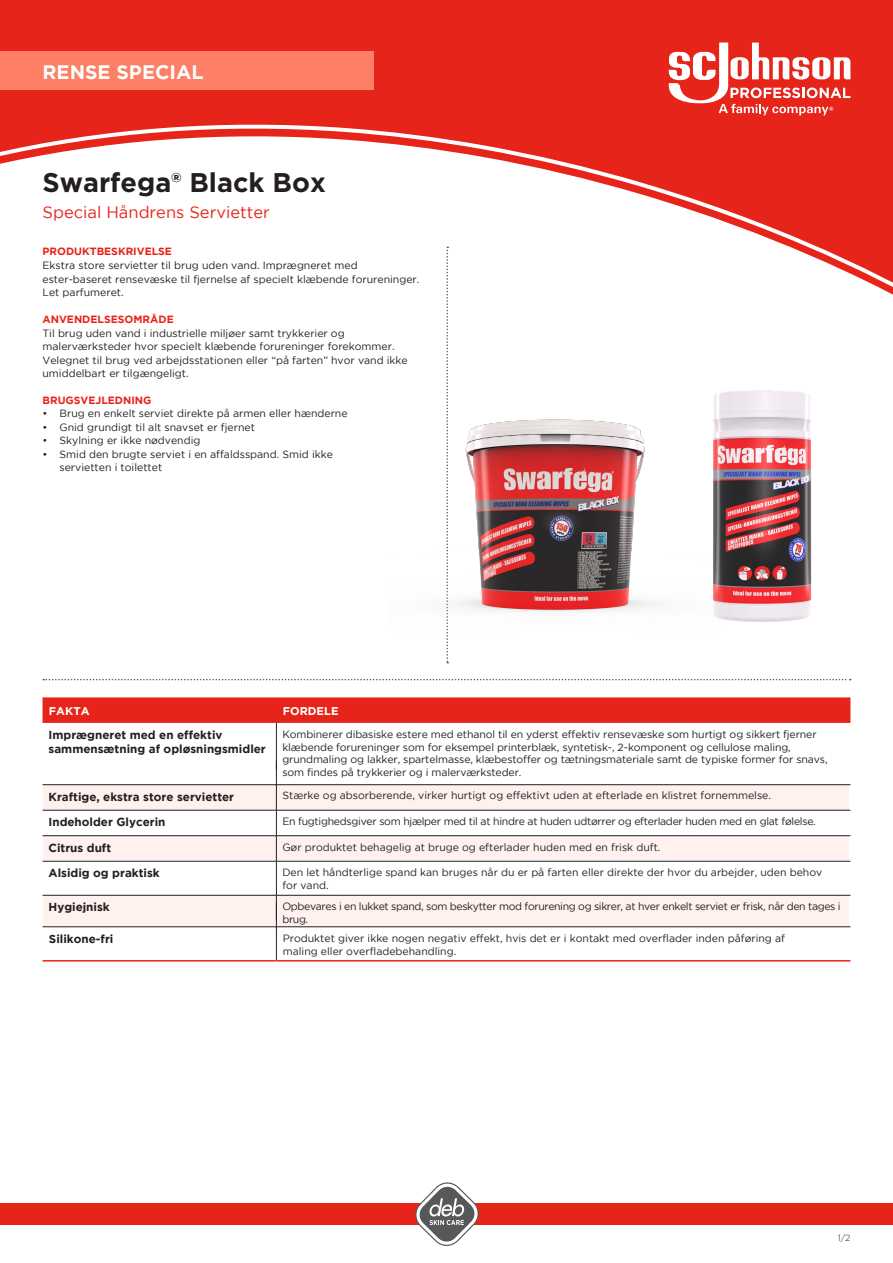
<style>
.page{position:relative;width:893px;height:1263px;background:#fff}
.page>*{position:absolute;margin:0;border:0;box-sizing:border-box;transform-origin:0 0}
._08_Subline_Prokyon{font:700 27px "Gotham";color:#231f20}
.t1{font:700 19.5px "Gotham";color:#fff}
._08_Subline_Prokyon-2{font:16.5px "Gotham";color:#e72419}
.t2{font:700 11.7px/14.1px "Gotham";color:#231f20}
.t3{font:700 11.25px "Gotham";color:#fff}
._08_Subline_Prokyon-3{font:10.5px/13.5px "Gotham";color:#231f20}
._08_Subline_Prokyon-4{font:10.5px/12.6px "Gotham";letter-spacing:-.035em;color:#231f20}
._08_Subline_Prokyon-5{font:10.5px "Gotham";letter-spacing:-.025em;color:#231f20}
._08_Subline_Prokyon-6{font:700 10.5px "Gotham";color:#e72419}
.t4{font:300 9px "Gotham";color:#231f20}
.s1{font-weight:700;color:#e72419}
</style>
<div class="page">
<div style="left:43px;top:785px;width:806px;height:24px;background:#fff1ee"></div>
<div style="left:43px;top:835px;width:806px;height:25px;background:#fff1ee"></div>
<div style="left:43px;top:895px;width:806px;height:31px;background:#fff1ee"></div>
<div style="left:0;top:0;width:893px;height:119px;background:#e72419"></div>
<svg style="left:0;top:119px;width:893px;height:176px"></svg>
<div style="left:0;top:51px;width:374px;height:38px;background:#fd7f66"></div>
<div style="left:0;top:1203px;width:893px;height:22px;background:#e72419"></div>
<svg style="left:415px;top:1182px;width:64px;height:64px"></svg>
<svg style="left:446px;top:247px;width:2px;height:416px"></svg>
<svg style="left:43px;top:679px;width:808px;height:1px"></svg>
<svg style="left:43px;top:697px;width:807px;height:26px;background:#e7281d"></svg>
<hr style="left:43px;top:861px;width:233px;height:1px;background:#231f20">
<hr style="left:276px;top:861px;width:574px;height:1px;background:#231f20">
<hr style="left:276px;top:861px;width:1px;height:34px;background:#231f20">
<hr style="left:43px;top:895px;width:233px;height:1px;background:#231f20">
<hr style="left:276px;top:895px;width:574px;height:1px;background:#231f20">
<hr style="left:43px;top:926px;width:233px;height:1px;background:#231f20">
<hr style="left:276px;top:926px;width:574px;height:1px;background:#231f20">
<hr style="left:276px;top:723px;width:1px;height:46px;background:#231f20">
<hr style="left:43px;top:784px;width:233px;height:1px;background:#231f20">
<hr style="left:276px;top:784px;width:574px;height:1px;background:#231f20">
<hr style="left:43px;top:810px;width:233px;height:1px;background:#231f20">
<hr style="left:276px;top:810px;width:574px;height:1px;background:#231f20">
<hr style="left:43px;top:835px;width:233px;height:1px;background:#231f20">
<hr style="left:276px;top:835px;width:574px;height:1px;background:#231f20">
<hr style="left:276px;top:927px;width:1px;height:33px;background:#231f20">
<hr style="left:43px;top:960px;width:233px;height:1px;background:#e72419">
<hr style="left:276px;top:960px;width:574px;height:1px;background:#e72419">
<svg style="left:669px;top:43px;width:181px;height:72px"></svg>
<img style="left:714px;top:390px;width:98px;height:232px">
<svg style="left:276px;top:769px;width:1px;height:92px"></svg>
<svg style="left:276px;top:895px;width:1px;height:31px"></svg>
<img style="left:446px;top:403px;width:277px;height:230px">
<p class="t1" style="left:43px;top:60px;width:162px">RENSE SPECIAL</p>
<p class="_08_Subline_Prokyon" style="left:43px;top:164px;width:285px">Swarfega® Black Box</p>
<p class="_08_Subline_Prokyon-2" style="left:43px;top:203px;width:229px">Special Håndrens Servietter</p>
<p class="_08_Subline_Prokyon-3" style="left:43px;top:244px;width:378px"><span class="s1">PRODUKTBESKRIVELSE<br></span>Ekstra store servietter til brug uden vand. Imprægneret med ester-baseret rensevæske til fjernelse af specielt klæbende forureninger.<br>Let parfumeret.</p>
<p class="_08_Subline_Prokyon-3" style="left:43px;top:312px;width:367px"><span class="s1">ANVENDELSESOMRÅDE<br></span>Til brug uden vand i industrielle miljøer samt trykkerier og malerværksteder hvor specielt klæbende forureninger forekommer.<br>Velegnet til brug ved arbejdsstationen eller “på farten” hvor vand ikke umiddelbart er tilgængeligt.</p>
<p class="_08_Subline_Prokyon-6" style="left:43px;top:394px;width:110px">BRUGSVEJLEDNING</p>
<p class="_08_Subline_Prokyon-3" style="left:43px;top:407px;width:307px">• Brug en enkelt serviet direkte på armen eller hænderne</p>
<p class="_08_Subline_Prokyon-3" style="left:43px;top:420px;width:214px">• Gnid grundigt til alt snavset er fjernet</p>
<p class="_08_Subline_Prokyon-3" style="left:43px;top:434px;width:159px">• Skylning er ikke nødvendig</p>
<p class="_08_Subline_Prokyon-3" style="left:60px;top:448px;width:275px;line-height:12.6px;text-indent:-17px">• Smid den brugte serviet i en affaldsspand. Smid ikke servietten i toilettet</p>
<p class="t3" style="left:49px;top:705px;width:42px">FAKTA</p>
<p class="t3" style="left:283px;top:705px;width:57px">FORDELE</p>
<p class="t2" style="left:49px;top:727px;width:219px">Imprægneret med en effektiv sammensætning af opløsningsmidler</p>
<p class="_08_Subline_Prokyon-3" style="left:282px;top:727px;width:547px;line-height:12.8px">Kombinerer dibasiske estere med ethanol til en yderst effektiv rensevæske som hurtigt og sikkert fjerner klæbende forureninger som for eksempel printerblæk, syntetisk-, 2-komponent og cellulose maling, grundmaling og lakker, spartelmasse, klæbestoffer og tætningsmateriale samt de typiske former for snavs, som findes på trykkerier og i malerværksteder.</p>
<p class="t2" style="left:49px;top:789px;width:187px">Kraftige, ekstra store servietter</p>
<p class="_08_Subline_Prokyon-3" style="left:282px;top:789px;width:490px">Stærke og absorberende, virker hurtigt og effektivt uden at efterlade en klistret fornemmelse.</p>
<p class="t2" style="left:49px;top:815px;width:118px">Indeholder Glycerin</p>
<p class="_08_Subline_Prokyon-5" style="left:282px;top:815px;width:535px">En fugtighedsgiver som hjælper med til at hindre at huden udtørrer og efterlader huden med en glat følelse.</p>
<p class="t2" style="left:49px;top:840px;width:64px">Citrus duft</p>
<p class="_08_Subline_Prokyon-3" style="left:282px;top:840px;width:380px">Gør produktet behagelig at bruge og efterlader huden med en frisk duft.</p>
<p class="t2" style="left:49px;top:866px;width:113px">Alsidig og praktisk</p>
<p class="_08_Subline_Prokyon-3" style="left:282px;top:866px;width:541px;line-height:12.8px">Den let håndterlige spand kan bruges når du er på farten eller direkte der hvor du arbejder, uden behov for vand.</p>
<p class="t2" style="left:49px;top:900px;width:63px">Hygiejnisk</p>
<p class="_08_Subline_Prokyon-4" style="left:282px;top:900px;width:560px">Opbevares i en lukket spand, som beskytter mod forurening og sikrer, at hver enkelt serviet er frisk, når den tages i brug.</p>
<p class="t2" style="left:49px;top:931px;width:66px">Silikone-fri</p>
<p class="_08_Subline_Prokyon-3" style="left:283px;top:932px;width:504px;line-height:12.8px">Produktet giver ikke nogen negativ effekt, hvis det er i kontakt med overflader inden påføring af maling eller overfladebehandling.</p>
<p class="t4" style="left:838px;top:1232px;width:14px">1/2</p>
</div>
